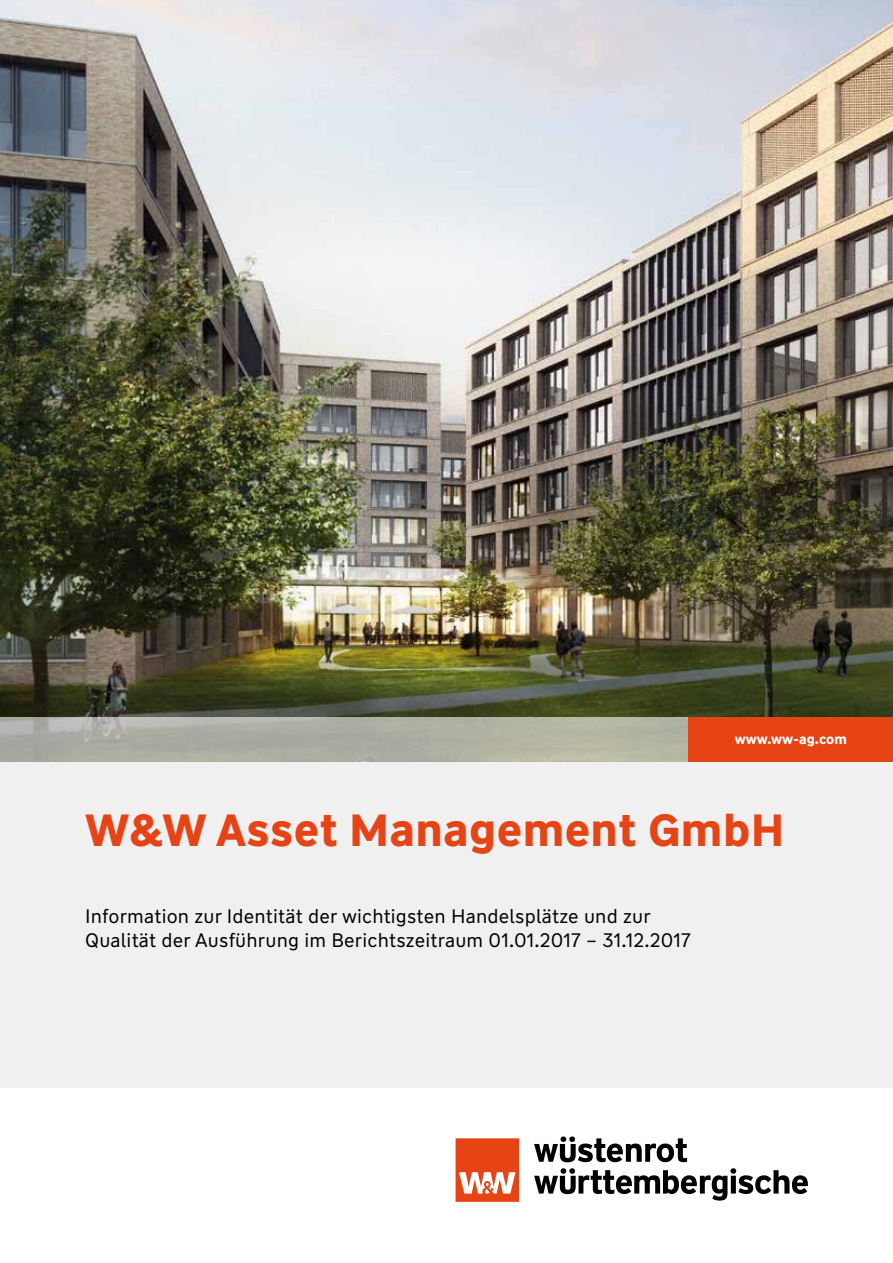
<style>
.page{position:relative;width:893px;height:1263px;background:#fff}
.page>*{position:absolute;margin:0;border:0;box-sizing:border-box;transform-origin:0 0}
.t1{font:700 45px "WW Type";letter-spacing:.01em;color:#e64415}
.t2{font:19.5px/24.8px "WW Type";letter-spacing:.01em;color:#000}
.t3{font:700 13.5px "WW Type";color:#fff}
</style>
<div class="page">
<div style="left:0;top:761px;width:893px;height:326px;background:#f0f0f1"></div>
<img style="left:0;top:0;width:893px;height:717px">
<svg style="left:0;top:717px;width:689px;height:44px;background:#afb0a4"></svg>
<div style="left:689px;top:717px;width:204px;height:44px;background:#e64415"></div>
<svg style="left:456px;top:1138px;width:63px;height:64px;background:#ea6842"></svg>
<svg style="left:534px;top:1136px;width:153px;height:26px"></svg>
<svg style="left:534px;top:1168px;width:274px;height:32px"></svg>
<p class="t3" style="left:735px;top:730px;width:113px">www.ww-ag.com</p>
<h1 class="t1" style="left:85px;top:800px;width:701px">W&amp;W Asset Management GmbH</h1>
<p class="t2" style="left:85px;top:904px;width:607px">Information zur Identität der wichtigsten Handelsplätze und zur<br>Qualität der Ausführung im Berichtszeitraum 01.01.2017 – 31.12.2017</p>
</div>
